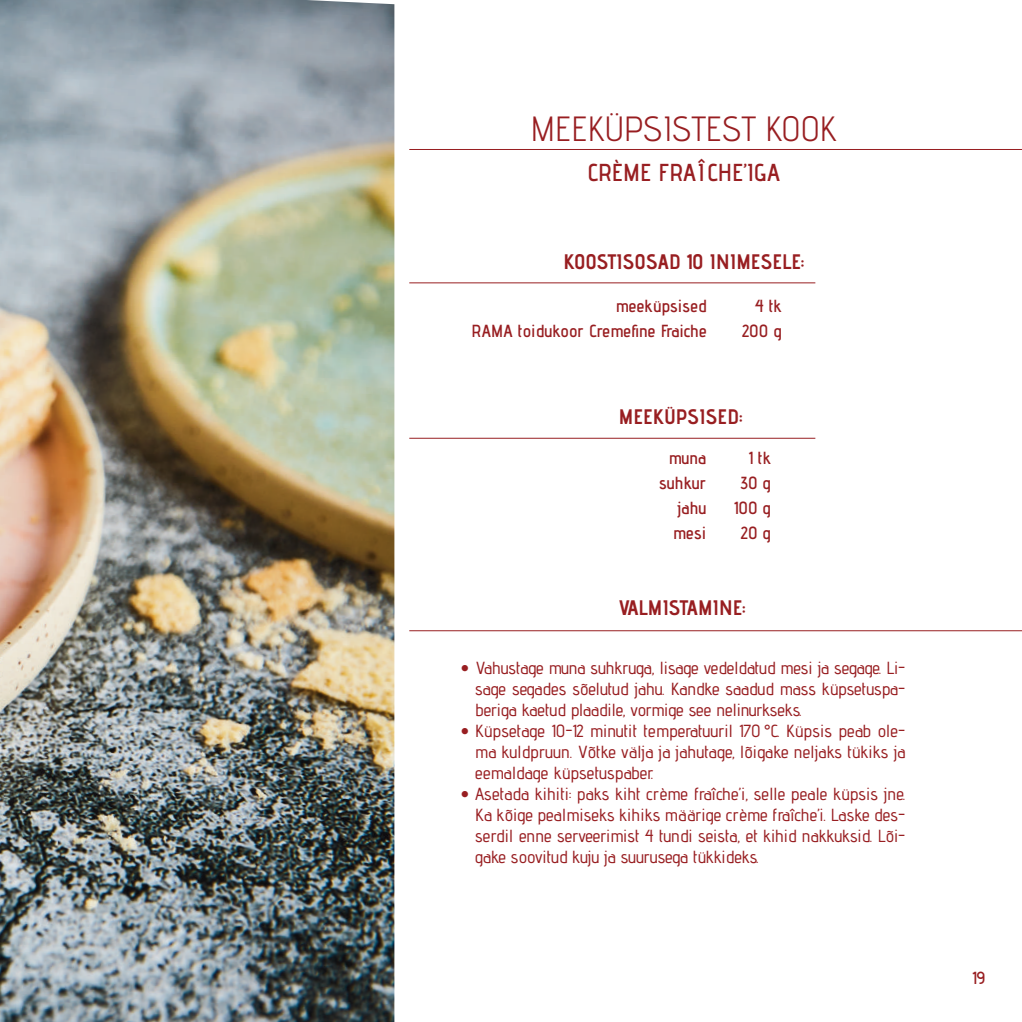
<style>
.page{position:relative;width:1022px;height:1022px;background:#fff}
.page>*{position:absolute;margin:0;border:0;box-sizing:border-box;transform-origin:0 0}
.t1{font:35px "Advent Pro";color:#981e21}
.t2{font:600 24.5px "Advent Pro";color:#981e21}
.t3{font:700 21px "Advent Pro";color:#981e21}
.t4{font:500 17.5px/21px "Advent Pro";color:#981e21;text-align:justify}
.t5{font:600 17.5px "Advent Pro";letter-spacing:.01em;color:#981e21}
</style>
<div class="page">
<img style="left:0;top:0;width:394px;height:1022px">
<hr style="left:409px;top:149px;width:613px;height:1px;background:#981e21">
<hr style="left:409px;top:438px;width:406px;height:1px;background:#981e21">
<hr style="left:409px;top:282px;width:406px;height:1px;background:#981e21">
<hr style="left:409px;top:630px;width:613px;height:1px;background:#981e21">
<h1 class="t1" style="left:531px;top:108px;width:307px">MEEKÜPSISTEST KOOK</h1>
<h2 class="t2" style="left:587px;top:157px;width:194px">CRÈME FRAÎCHE’IGA</h2>
<p class="t3" style="left:563px;top:249px;width:242px">KOOSTISOSAD 10 INIMESELE:</p>
<p class="t5" style="left:616px;top:296px;width:92px">meeküpsised</p>
<p class="t5" style="left:755px;top:296px;width:28px">4 tk</p>
<p class="t5" style="left:472px;top:320px;width:236px">RAMA toidukoor Cremefine Fraiche</p>
<p class="t5" style="left:742px;top:320px;width:41px">200 g</p>
<p class="t3" style="left:619px;top:404px;width:125px">MEEKÜPSISED:</p>
<p class="t5" style="left:669px;top:447px;width:39px">muna</p>
<p class="t5" style="left:749px;top:447px;width:24px">1 tk</p>
<p class="t5" style="left:659px;top:472px;width:49px">suhkur</p>
<p class="t5" style="left:741px;top:472px;width:32px">30 g</p>
<p class="t5" style="left:677px;top:497px;width:30px">jahu</p>
<p class="t5" style="left:734px;top:497px;width:38px">100 g</p>
<p class="t5" style="left:673px;top:522px;width:35px">mesi</p>
<p class="t5" style="left:741px;top:522px;width:31px">20 g</p>
<p class="t3" style="left:618px;top:595px;width:129px">VALMISTAMINE:</p>
<p class="t4" style="left:475px;top:657px;width:432px;text-indent:-15px">• Vahustage muna suhkruga, lisage vedeldatud mesi ja segage. Li&shy;sage segades sõelutud jahu. Kandke saadud mass küpsetuspa&shy;beriga kaetud plaadile, vormige see nelinurkseks.</p>
<p class="t4" style="left:475px;top:720px;width:432px;text-indent:-15px">• Küpsetage 10-12 minutit temperatuuril 170 °C. Küpsis peab ole&shy;ma kuldpruun. Võtke välja ja jahutage, lõigake neljaks tükiks ja eemaldage küpsetuspaber.</p>
<p class="t4" style="left:475px;top:783px;width:432px;text-indent:-15px">• Asetada kihiti: paks kiht crème fraîche’i, selle peale küpsis jne.<br>Ka kõige pealmiseks kihiks määrige crème fraîche’i. Laske des&shy;serdil enne serveerimist 4 tundi seista, et kihid nakkuksid. Lõi&shy;gake soovitud kuju ja suurusega tükkideks.</p>
<p class="t5" style="left:972px;top:967px;width:14px">19</p>
</div>
